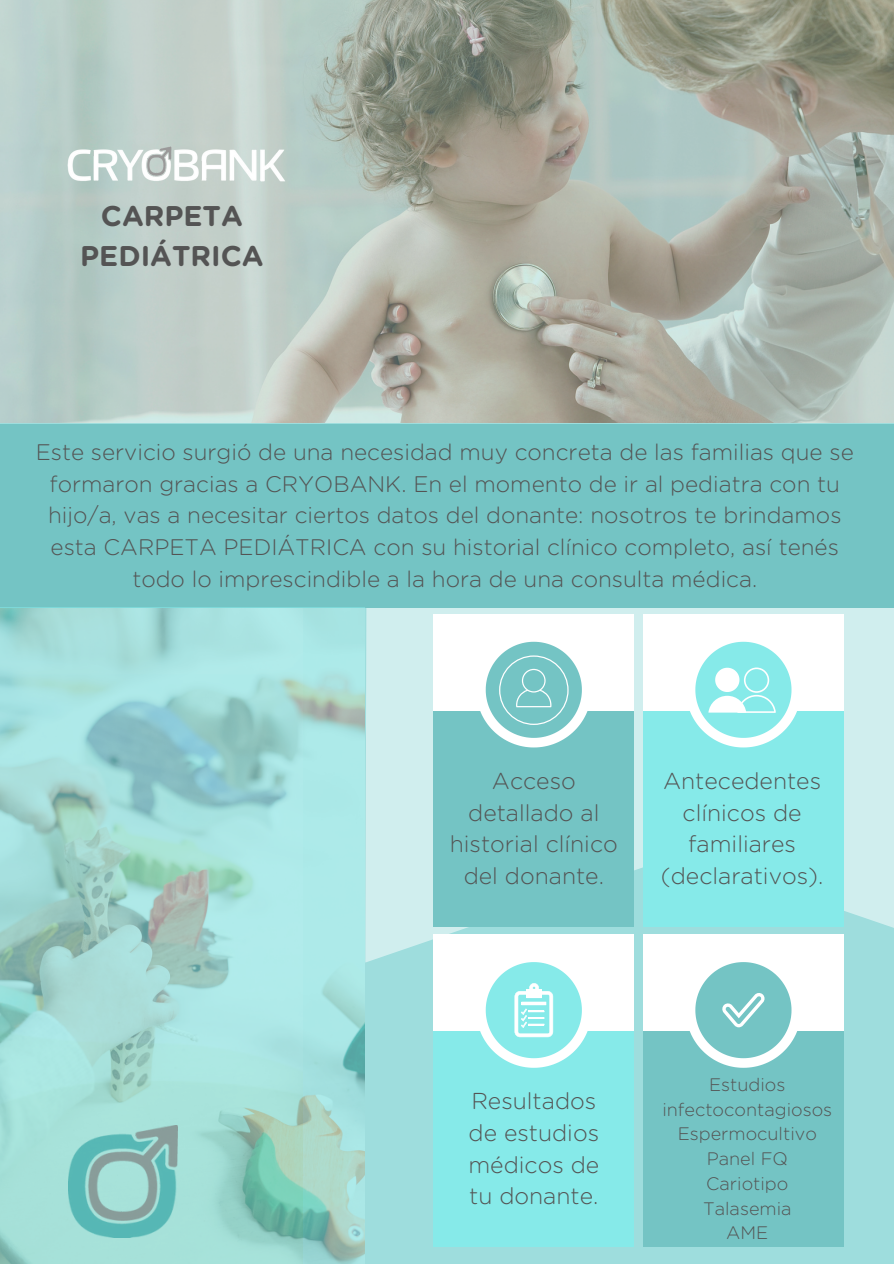
<style>
.page{position:relative;width:894px;height:1264px;background:#fff}
.page>*{position:absolute;margin:0;border:0;box-sizing:border-box;transform-origin:0 0}
.t1{font:700 28.5px "Gotham Rounded";color:#545454}
.t2{font:300 22.95px/31.5px "Gotham Rounded";color:#545454;text-align:center}
.t3{font:300 22.5px/31.5px "Gotham Rounded";color:#545454;text-align:center}
.t4{font:300 18px/24.8px "Gotham Rounded";color:#545454;text-align:center}
</style>
<div class="page">
<img style="left:0;top:0;width:893px;height:422px">
<div style="left:313px;top:433px;width:580px;height:830px;background:#9edddd"></div>
<svg style="left:365px;top:607px;width:528px;height:355px;background:#c6eaea"></svg>
<div style="left:0;top:424px;width:893px;height:183px;background:#74c4c4"></div>
<div style="left:642px;top:1010px;width:201px;height:236px;background:#74c4c4"></div>
<div style="left:642px;top:934px;width:201px;height:96px;background:#fff"></div>
<div style="left:433px;top:1010px;width:201px;height:236px;background:#86eae9"></div>
<div style="left:433px;top:934px;width:201px;height:96px;background:#fff"></div>
<svg style="left:685px;top:962px;width:115px;height:105px"></svg>
<div style="left:642px;top:689px;width:201px;height:237px;background:#86eae9"></div>
<div style="left:642px;top:613px;width:201px;height:97px;background:#fff"></div>
<div style="left:433px;top:689px;width:201px;height:237px;background:#74c4c4"></div>
<div style="left:433px;top:613px;width:201px;height:97px;background:#fff"></div>
<svg style="left:476px;top:962px;width:115px;height:105px"></svg>
<svg style="left:476px;top:641px;width:115px;height:106px"></svg>
<svg style="left:685px;top:641px;width:115px;height:106px"></svg>
<svg style="left:0;top:607px;width:365px;height:656px;background:#a2dad5"></svg>
<img style="left:52px;top:126px;width:250px;height:76px">
<img style="left:69px;top:1125px;width:108px;height:112px">
<p class="t1" style="left:101px;top:203px;width:143px">CARPETA</p>
<p class="t1" style="left:80px;top:243px;width:185px">PEDIÁTRICA</p>
<p class="t3" style="left:36px;top:438px;width:819px">Este servicio surgió de una necesidad muy concreta de las familias que se formaron gracias a CRYOBANK. En el momento de ir al pediatra con tu hijo/a, vas a necesitar ciertos datos del donante: nosotros te brindamos esta CARPETA PEDIÁTRICA con su historial clínico completo, así tenés todo lo imprescindible a la hora de una consulta médica.</p>
<p class="t2" style="left:449px;top:766px;width:169px">Acceso detallado al historial clínico del donante.</p>
<p class="t2" style="left:660px;top:766px;width:164px">Antecedentes clínicos de familiares (declarativos).</p>
<p class="t2" style="left:468px;top:1086px;width:132px;text-align:left">Resultados de estudios médicos de tu donante.</p>
<p class="t4" style="left:662px;top:1073px;width:171px">Estudios infectocontagiosos</p>
<p class="t4" style="left:677px;top:1122px;width:141px">Espermocultivo</p>
<p class="t4" style="left:706px;top:1147px;width:83px">Panel FQ</p>
<p class="t4" style="left:706px;top:1172px;width:84px">Cariotipo</p>
<p class="t4" style="left:702px;top:1196px;width:90px">Talasemia</p>
<p class="t4" style="left:726px;top:1221px;width:44px">AME</p>
</div>
